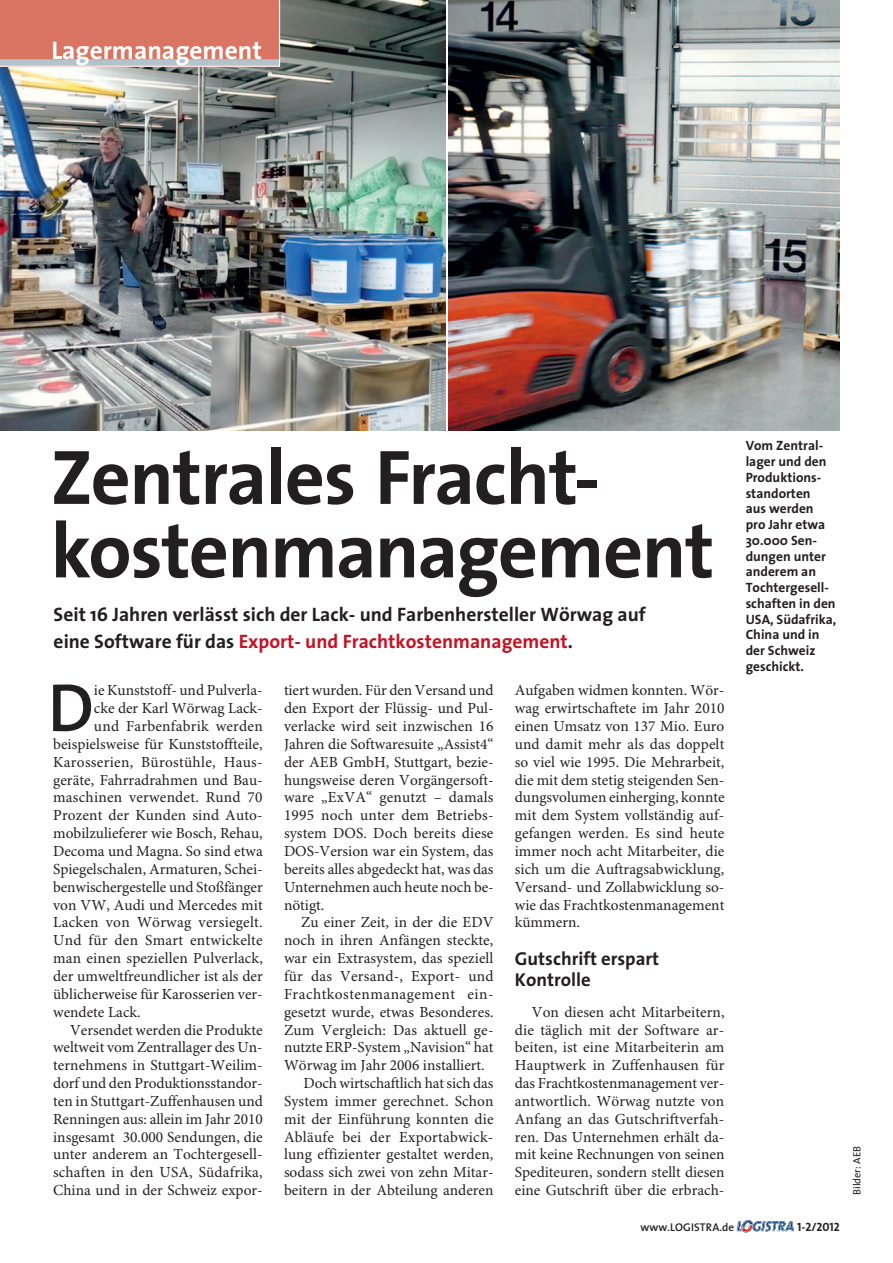
<style>
.page{position:relative;width:893px;height:1263px;background:#fff}
.page>*{position:absolute;margin:0;border:0;box-sizing:border-box;transform-origin:0 0}
.t1{font:700 78px/73.5px "The Sans";letter-spacing:-.02em;color:#231f20}
.t2{font:600 68.55px "The Sans";color:#231f20}
.t3{font:700 25.5px "The Sans";color:#fff}
.t4{font:700 19.5px/27px "The Sans";color:#231f20}
.t5{font:700 18.75px/20.2px "The Sans";color:#231f20}
.t6{font:15.3px/17.9px "Minion Pro";color:#231f20;text-align:justify}
.t7{font:15.3px "Minion Pro";letter-spacing:.02em;color:#231f20}
.t8{font:15.3px "Minion Pro";letter-spacing:.03em;color:#231f20}
.t9{font:700 13.5px/15.8px "The Sans";color:#231f20}
.t10{font:12px "The Sans Bold Caps";color:#231f20}
.t11{font:600 11.25px "The Sans";letter-spacing:.015em;color:#231f20}
.t12{font:10.5px "The Sans";color:#231f20}
.s1{color:#c41324}
</style>
<div class="page">
<img style="left:0;top:0;width:446px;height:430px">
<img style="left:448px;top:0;width:392px;height:430px">
<svg style="left:737px;top:1220px;width:57px;height:12px"></svg>
<svg style="left:0;top:0;width:280px;height:67px;background:#d67e6e"></svg>
<h3 class="t3" style="left:51px;top:29px;width:212px">Lagermanagement</h3>
<h1 class="t1" style="left:51px;top:439px;width:665px">Zentrales Fracht&shy;kostenmanagement</h1>
<p class="t4" style="left:54px;top:601px;width:594px">Seit 16 Jahren verlässt sich der Lack- und Farbenhersteller Wörwag auf eine Software für das <span class="s1">Export- und Frachtkostenmanagement</span>.</p>
<h2 class="t2" style="left:48px;top:651px;width:48px">D</h2>
<p class="t6" style="left:94px;top:682px;width:170px">ie Kunststoff- und Pulverla-</p>
<p class="t6" style="left:94px;top:700px;width:170px">cke der Karl Wörwag Lack-</p>
<p class="t6" style="left:94px;top:718px;width:170px">und Farbenfabrik werden</p>
<p class="t6" style="left:53px;top:736px;width:211px">beispielsweise für Kunststoffteile,</p>
<p class="t7" style="left:53px;top:753px;width:211px">Karosserien, Bürostühle, Haus-</p>
<p class="t6" style="left:53px;top:771px;width:211px">geräte, Fahrradrahmen und Bau-</p>
<p class="t6" style="left:53px;top:789px;width:211px">maschinen verwendet. Rund 70</p>
<p class="t6" style="left:53px;top:807px;width:211px">Prozent der Kunden sind Auto-</p>
<p class="t6" style="left:53px;top:825px;width:211px">mobilzulieferer wie Bosch, Rehau,</p>
<p class="t6" style="left:53px;top:843px;width:211px">Decoma und Magna. So sind etwa</p>
<p class="t6" style="left:53px;top:861px;width:211px">Spiegelschalen, Armaturen, Schei-</p>
<p class="t6" style="left:53px;top:878px;width:211px">benwischergestelle und Stoßfänger</p>
<p class="t6" style="left:53px;top:896px;width:211px">von VW, Audi und Mercedes mit</p>
<p class="t6" style="left:53px;top:914px;width:211px">Lacken von Wörwag versiegelt.</p>
<p class="t6" style="left:53px;top:932px;width:211px">Und für den Smart entwickelte</p>
<p class="t6" style="left:53px;top:950px;width:211px">man einen speziellen Pulverlack,</p>
<p class="t6" style="left:53px;top:968px;width:211px">der umweltfreundlicher ist als der</p>
<p class="t6" style="left:53px;top:985px;width:211px">üblicherweise für Karosserien ver-</p>
<p class="t6" style="left:53px;top:1003px;width:89px">wendete Lack.</p>
<p class="t6" style="left:70px;top:1021px;width:194px">Versendet werden die Produkte</p>
<p class="t6" style="left:53px;top:1039px;width:211px">weltweit vom Zentrallager des Un-</p>
<p class="t6" style="left:53px;top:1057px;width:211px">ternehmens in Stuttgart-Weilim-</p>
<p class="t6" style="left:53px;top:1075px;width:211px">dorf und den Produktionsstandor-</p>
<p class="t6" style="left:53px;top:1093px;width:211px">ten in Stuttgart-Zuffenhausen und</p>
<p class="t6" style="left:53px;top:1110px;width:211px">Renningen aus: allein im Jahr 2010</p>
<p class="t6" style="left:53px;top:1128px;width:211px">insgesamt 30.000 Sendungen, die</p>
<p class="t6" style="left:53px;top:1146px;width:211px">unter anderem an Tochtergesell-</p>
<p class="t6" style="left:53px;top:1164px;width:211px">schaften in den USA, Südafrika,</p>
<p class="t6" style="left:53px;top:1182px;width:211px">China und in der Schweiz expor-</p>
<p class="t6" style="left:284px;top:682px;width:211px">tiert wurden. Für den Versand und den Export der Flüssig- und Pul&shy;verlacke wird seit inzwischen 16<br>Jahren die Softwaresuite „Assist4“ der AEB GmbH, Stuttgart, bezie&shy;hungsweise deren Vorgängersoft&shy;ware „ExVA“ genutzt – damals 1995 noch unter dem Betriebs&shy;system DOS. Doch bereits diese DOS-Version war ein System, das bereits alles abgedeckt hat, was das Unternehmen auch heute noch be&shy;nötigt.</p>
<p class="t6" style="left:301px;top:914px;width:194px">Zu einer Zeit, in der die EDV</p>
<p class="t6" style="left:284px;top:932px;width:211px">noch in ihren Anfängen steckte,</p>
<p class="t6" style="left:284px;top:950px;width:211px">war ein Extrasystem, das speziell</p>
<p class="t6" style="left:284px;top:968px;width:211px">für das Versand-, Export- und</p>
<p class="t8" style="left:284px;top:985px;width:211px">Frachtkostenmanagement ein-</p>
<p class="t6" style="left:284px;top:1003px;width:211px">gesetzt wurde, etwas Besonderes.</p>
<p class="t6" style="left:284px;top:1021px;width:211px">Zum Vergleich: Das aktuell ge-</p>
<p class="t6" style="left:284px;top:1039px;width:211px">nutzte ERP-System „Navision“ hat</p>
<p class="t6" style="left:284px;top:1057px;width:202px">Wörwag im Jahr 2006 installiert.</p>
<p class="t6" style="left:304px;top:1075px;width:191px">Doch wirtschaftlich hat sich das</p>
<p class="t6" style="left:284px;top:1093px;width:211px">System immer gerechnet. Schon</p>
<p class="t6" style="left:284px;top:1110px;width:211px">mit der Einführung konnten die</p>
<p class="t6" style="left:284px;top:1128px;width:211px">Abläufe bei der Exportabwick-</p>
<p class="t6" style="left:284px;top:1146px;width:211px">lung effizienter gestaltet werden,</p>
<p class="t6" style="left:284px;top:1164px;width:211px">sodass sich zwei von zehn Mitar-</p>
<p class="t6" style="left:284px;top:1182px;width:211px">beitern in der Abteilung anderen</p>
<p class="t6" style="left:515px;top:682px;width:211px">Aufgaben widmen konnten. Wör&shy;wag erwirtschaftete im Jahr 2010 einen Umsatz von 137 Mio. Euro und damit mehr als das doppelt so viel wie 1995. Die Mehrarbeit, die mit dem stetig steigenden Sen&shy;dungsvolumen einherging, konnte mit dem System vollständig auf&shy;gefangen werden. Es sind heute immer noch acht Mitarbeiter, die sich um die Auftragsabwicklung, Versand- und Zollabwicklung so&shy;wie das Frachtkostenmanagement kümmern.</p>
<p class="t5" style="left:515px;top:948px;width:146px">Gutschrift erspart<br>Kontrolle</p>
<p class="t6" style="left:515px;top:1003px;width:211px;text-indent:17px">Von diesen acht Mitarbeitern, die täglich mit der Software ar&shy;beiten, ist eine Mitarbeiterin am Hauptwerk in Zuffenhausen für das Frachtkostenmanagement ver&shy;antwortlich. Wörwag nutzte von Anfang an das Gutschriftverfah&shy;ren. Das Unternehmen erhält da&shy;mit keine Rechnungen von seinen Spediteuren, sondern stellt diesen eine Gutschrift über die erbrach-</p>
<p class="t9" style="left:746px;top:438px;width:92px">Vom Zentral&shy;lager und den<br>Produktions&shy;standorten<br>aus werden pro Jahr etwa<br>30.000 Sen&shy;dungen unter anderem an<br>Tochtergesell&shy;schaften in den<br>USA, Südafrika,<br>China und in der Schweiz geschickt.</p>
<p class="t11" style="left:641px;top:1218px;width:95px">www.logistra.de</p>
<p class="t10" style="left:797px;top:1217px;width:44px">1-2/2012</p>
<p class="t12" style="left:848px;top:1195px;width:51px;rotate:-90deg">Bilder: AEB</p>
</div>
